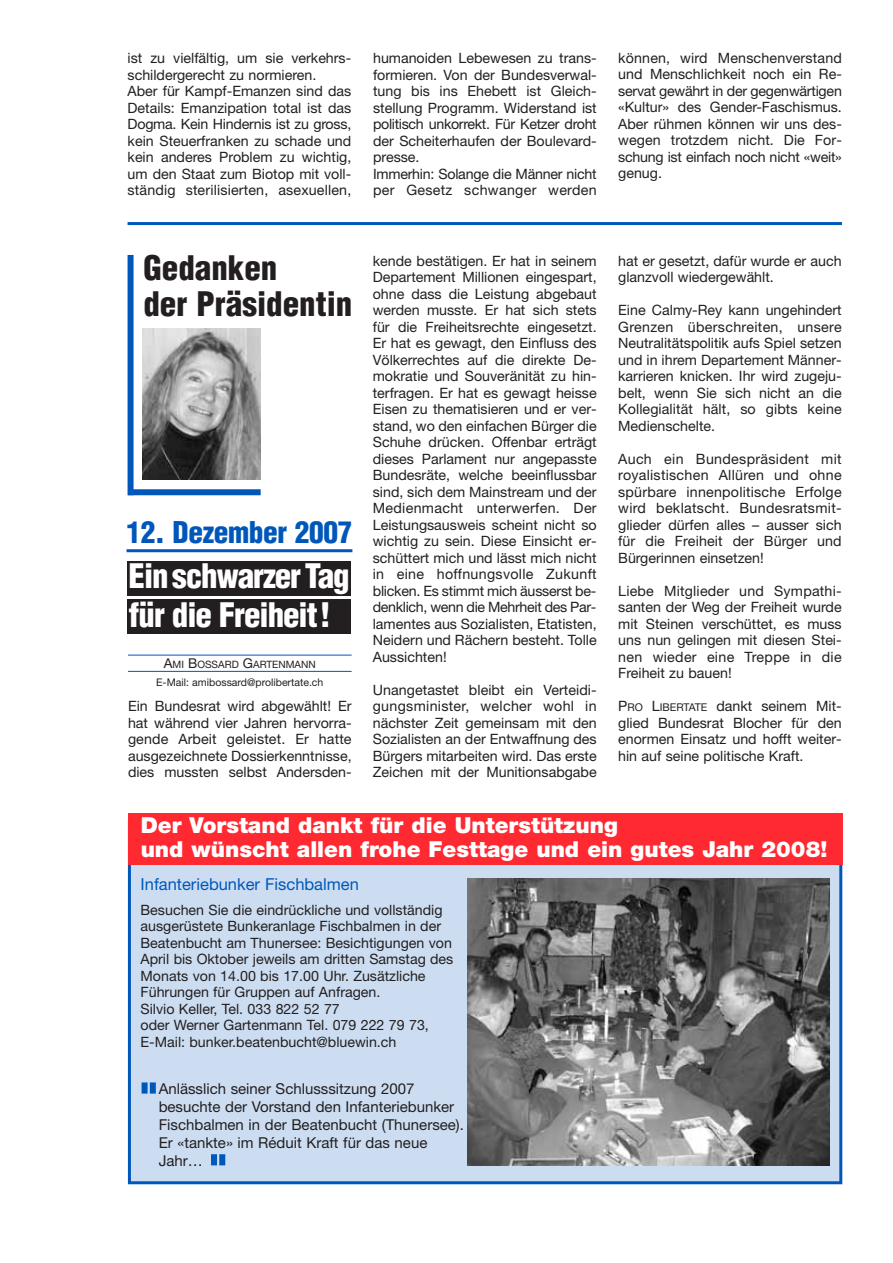
<style>
.page{position:relative;width:893px;height:1263px;background:#fff}
.page>*{position:absolute;margin:0;border:0;box-sizing:border-box;transform-origin:0 0}
.t1{font:900 condensed 33px/39px "Helvetica";letter-spacing:-.035em;color:#fff}
.t2{font:900 condensed 33px/36px "Helvetica";color:#231f20}
.t3{font:900 condensed 29.25px "Helvetica";letter-spacing:-.01em;color:#0057ba}
.t4{font:900 22.05px/24px "Helvetica Neue";color:#fff}
.t5{font:16.5px "Helvetica Neue";color:#0057ba}
.t6{font:15px/18px "Helvetica Neue";color:#231f20}
.t7{font:14.25px/16.5px "Helvetica Neue";color:#231f20;text-align:justify}
.t8{font:10.5px "Helvetica Neue";color:#231f20}
.t9{font:10.2px "Helvetica Neue";color:#231f20}
.s1{font-size:13.5px}
.s2{font-size:10.65px}
</style>
<div class="page">
<div style="left:129px;top:820px;width:712px;height:363px;background:#ccddf1"></div>
<div style="left:128px;top:819px;width:714px;height:365px;border:3px solid #0057ba"></div>
<div style="left:150px;top:1082px;width:6px;height:11px;background:#0057ba"></div>
<div style="left:142px;top:1082px;width:6px;height:11px;background:#0057ba"></div>
<div style="left:219px;top:1154px;width:6px;height:11px;background:#0057ba"></div>
<div style="left:211px;top:1154px;width:6px;height:11px;background:#0057ba"></div>
<hr style="left:128px;top:655px;width:224px;height:1px;background:#0057ba">
<hr style="left:128px;top:671px;width:224px;height:1px;background:#0057ba">
<img style="left:143px;top:329px;width:117px;height:151px">
<div style="left:128px;top:255px;width:6px;height:240px;background:#0057ba"></div>
<div style="left:128px;top:489px;width:133px;height:6px;background:#0057ba"></div>
<hr style="left:128px;top:222px;width:714px;height:3px;background:#0057ba">
<img style="left:467px;top:878px;width:362px;height:287px">
<div style="left:128px;top:813px;width:714px;height:51px;background:#ff2932"></div>
<div style="left:128px;top:562px;width:223px;height:34px;background:#231f20"></div>
<div style="left:128px;top:600px;width:223px;height:34px;background:#231f20"></div>
<hr style="left:127px;top:549px;width:225px;height:3px;background:#0057ba">
<p class="t7" style="left:128px;top:51px;width:225px;text-align:left">ist zu vielfältig, um sie verkehrs&shy;schildergerecht zu normieren.<br>Aber für Kampf-Emanzen sind das Details: Emanzipation total ist das Dogma. Kein Hindernis ist zu gross, kein Steuerfranken zu schade und kein anderes Problem zu wichtig, um den Staat zum Biotop mit voll&shy;ständig sterilisierten, asexuellen,</p>
<p class="t7" style="left:373px;top:51px;width:225px;text-align:left">humanoiden Lebewesen zu trans&shy;formieren. Von der Bundesverwal&shy;tung bis ins Ehebett ist Gleich&shy;stellung Programm. Widerstand ist politisch unkorrekt. Für Ketzer droht der Scheiterhaufen der Boulevard&shy;presse.<br>Immerhin: Solange die Männer nicht per Gesetz schwanger werden</p>
<p class="t7" style="left:618px;top:51px;width:225px">können, wird Menschenverstand und Menschlichkeit noch ein Re&shy;servat gewährt in der gegenwärtigen «Kultur» des Gender-Faschismus.<br>Aber rühmen können wir uns des&shy;wegen trotzdem nicht. Die For&shy;schung ist einfach noch nicht «weit» genug.</p>
<h1 class="t2" style="left:143px;top:253px;width:210px">Gedanken<br>der Präsidentin</h1>
<h2 class="t3" style="left:127px;top:521px;width:227px">12. Dezember 2007</h2>
<h1 class="t1" style="left:129px;top:560px;width:223px">EinschwarzerTag für die Freiheit!</h1>
<p class="t9" style="left:164px;top:660px;width:153px"><span class="s1">A</span>MI <span class="s1">B</span>OSSARD <span class="s1">G</span>ARTENMANN</p>
<p class="t8" style="left:156px;top:678px;width:169px">E-Mail: amibossard@prolibertate.ch</p>
<p class="t7" style="left:128px;top:699px;width:225px">Ein Bundesrat wird abgewählt! Er hat während vier Jahren hervorra&shy;gende Arbeit geleistet. Er hatte ausgezeichnete Dossierkenntnisse, dies mussten selbst Andersden-</p>
<p class="t7" style="left:373px;top:254px;width:225px">kende bestätigen. Er hat in seinem Departement Millionen eingespart, ohne dass die Leistung abgebaut werden musste. Er hat sich stets für die Freiheitsrechte eingesetzt.<br>Er hat es gewagt, den Einfluss des Völkerrechtes auf die direkte De&shy;mokratie und Souveränität zu hin&shy;terfragen. Er hat es gewagt heisse Eisen zu thematisieren und er ver&shy;stand, wo den einfachen Bürger die Schuhe drücken. Offenbar erträgt dieses Parlament nur angepasste Bundesräte, welche beeinflussbar sind, sich dem Mainstream und der Medienmacht unterwerfen. Der Leistungsausweis scheint nicht so wichtig zu sein. Diese Einsicht er&shy;schüttert mich und lässt mich nicht in eine hoffnungsvolle Zukunft blicken. Es stimmt mich äusserst be&shy;denklich, wenn die Mehrheit des Par&shy;lamentes aus Sozialisten, Etatisten, Neidern und Rächern besteht. Tolle Aussichten!</p>
<p class="t7" style="left:373px;top:683px;width:225px">Unangetastet bleibt ein Verteidi&shy;gungsminister, welcher wohl in nächster Zeit gemeinsam mit den Sozialisten an der Entwaffnung des Bürgers mitarbeiten wird. Das erste Zeichen mit der Munitionsabgabe</p>
<p class="t7" style="left:618px;top:254px;width:225px">hat er gesetzt, dafür wurde er auch glanzvoll wiedergewählt.</p>
<p class="t7" style="left:618px;top:303px;width:225px">Eine Calmy-Rey kann ungehindert Grenzen überschreiten, unsere Neutralitätspolitik aufs Spiel setzen und in ihrem Departement Männer&shy;karrieren knicken. Ihr wird zugeju&shy;belt, wenn Sie sich nicht an die Kollegialität hält, so gibts keine Medienschelte.</p>
<p class="t7" style="left:618px;top:452px;width:225px">Auch ein Bundespräsident mit royalistischen Allüren und ohne spürbare innenpolitische Erfolge wird beklatscht. Bundesratsmit&shy;glieder dürfen alles – ausser sich für die Freiheit der Bürger und Bürgerinnen einsetzen!</p>
<p class="t7" style="left:618px;top:584px;width:225px">Liebe Mitglieder und Sympathi&shy;santen der Weg der Freiheit wurde mit Steinen verschüttet, es muss uns nun gelingen mit diesen Stei&shy;nen wieder eine Treppe in die Freiheit zu bauen!</p>
<p class="t7" style="left:618px;top:699px;width:225px">P<span class="s2">RO</span> L<span class="s2">IBERTATE</span> dankt seinem Mit&shy;glied Bundesrat Blocher für den enormen Einsatz und hofft weiter&shy;hin auf seine politische Kraft.</p>
<h3 class="t4" style="left:141px;top:815px;width:688px">Der Vorstand dankt für die Unterstützung<br>und wünscht allen frohe Festtage und ein gutes Jahr 2008!</h3>
<p class="t5" style="left:141px;top:878px;width:220px">Infanteriebunker Fischbalmen</p>
<p class="t7" style="left:141px;top:903px;width:314px;text-align:left">Besuchen Sie die eindrückliche und vollständig ausgerüstete Bunkeranlage Fischbalmen in der Beatenbucht am Thunersee: Besichtigungen von April bis Oktober jeweils am dritten Samstag des Monats von 14.00 bis 17.00 Uhr. Zusätzliche Führungen für Gruppen auf Anfragen.<br>Silvio Keller, Tel. 033 822 52 77<br>oder Werner Gartenmann Tel. 079 222 79 73, E-Mail: bunker.beatenbucht@bluewin.ch</p>
<p class="t6" style="left:159px;top:1081px;width:307px">Anlässlich seiner Schlusssitzung 2007 besuchte der Vorstand den Infanteriebunker Fischbalmen in der Beatenbucht (Thunersee).<br>Er «tankte» im Réduit Kraft für das neue Jahr…</p>
</div>
